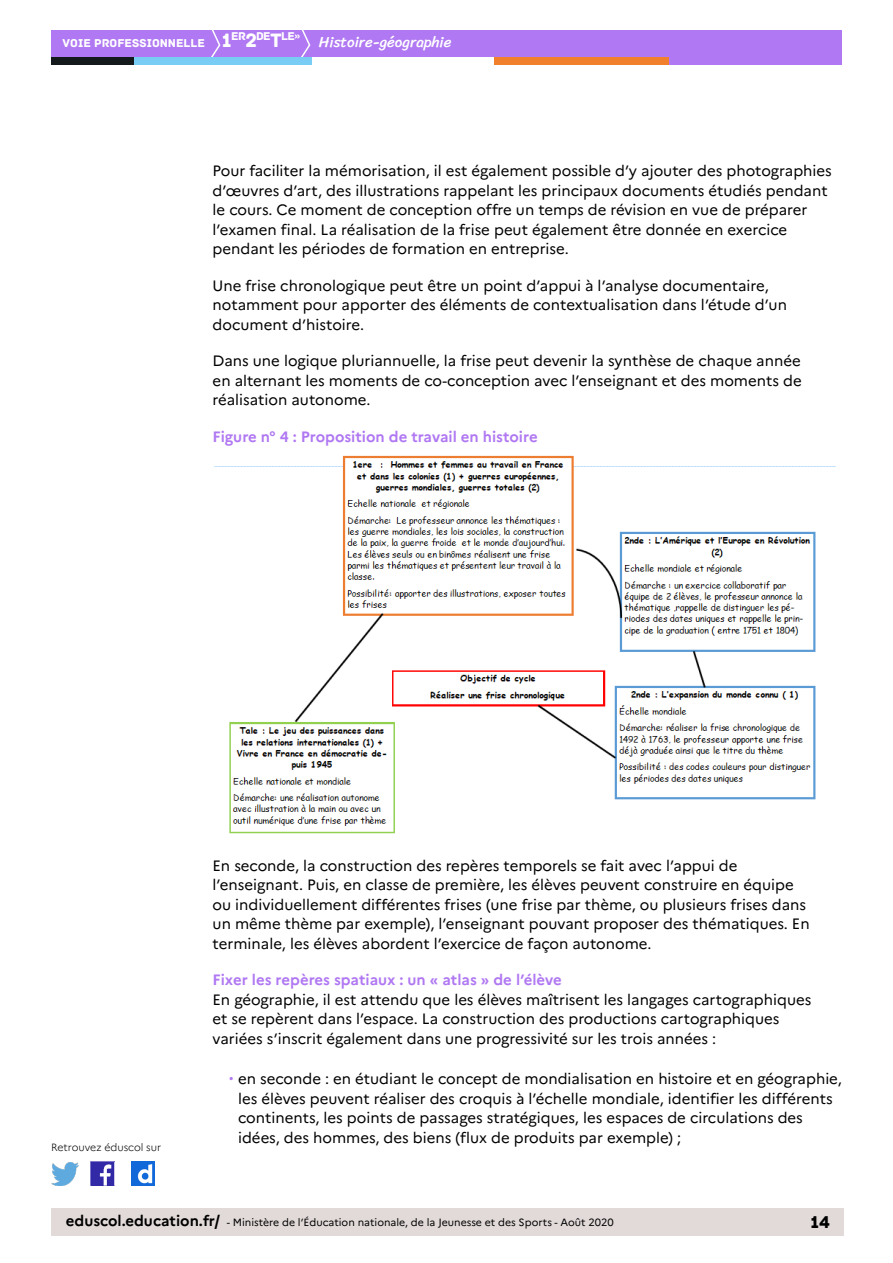
<style>
.page{position:relative;width:893px;height:1263px;background:#fff}
.page>*{position:absolute;margin:0;border:0;box-sizing:border-box;transform-origin:0 0}
.t1{font:18px "Archive";color:#000}
.t2{font:15px/19.5px "Marianne";color:#000}
.t3{font:700 15px "Marianne";color:#b078f2}
.t4{font:15px "Sriracha";color:#fff}
.t5{font:12px "Archive";color:#fff}
.t6{font:11.85px "Archive";color:#fff}
.t7{font:10.5px "Marianne";color:#000}
.t8{font:300 10.5px "Marianne";color:#000}
.s1{font-size:20.4px}
.s2{font-family:"Roboto";color:#b078f2}
.s3{font-weight:700;font-size:15px}
</style>
<div class="page">
<div style="left:51px;top:1209px;width:792px;height:27px;background:#e1dad8"></div>
<img style="left:91px;top:1162px;width:23px;height:23px">
<img style="left:51px;top:1163px;width:28px;height:22px">
<img style="left:132px;top:1162px;width:22px;height:23px">
<div style="left:51px;top:30px;width:791px;height:27px;background:#b078f2"></div>
<svg style="left:211px;top:30px;width:10px;height:27px"></svg>
<svg style="left:301px;top:30px;width:10px;height:27px"></svg>
<div style="left:133px;top:57px;width:179px;height:8px;background:#79cdf4"></div>
<div style="left:51px;top:57px;width:82px;height:8px;background:#141a1c"></div>
<div style="left:667px;top:57px;width:175px;height:8px;background:#b078f2"></div>
<div style="left:494px;top:57px;width:175px;height:8px;background:#f0802b"></div>
<img style="left:215px;top:455px;width:621px;height:379px">
<p class="t6" style="left:231px;top:29px;width:71px">ER<span class="s1">2</span>DE<span class="s1">T</span>LE»</p>
<p class="t5" style="left:63px;top:36px;width:171px">VOIE PROFESSIONNELLE <span class="s1">1</span></p>
<p class="t4" style="left:319px;top:33px;width:134px">Histoire-géographie</p>
<p class="t2" style="left:213px;top:161px;width:621px">Pour faciliter la mémorisation, il est également possible d’y ajouter des photographies d’œuvres d’art, des illustrations rappelant les principaux documents étudiés pendant le cours. Ce moment de conception offre un temps de révision en vue de préparer l’examen final. La réalisation de la frise peut également être donnée en exercice pendant les périodes de formation en entreprise.</p>
<p class="t2" style="left:213px;top:275px;width:576px">Une frise chronologique peut être un point d’appui à l’analyse documentaire, notamment pour apporter des éléments de contextualisation dans l’étude d’un document d’histoire.</p>
<p class="t2" style="left:213px;top:351px;width:591px;text-align:justify">Dans une logique pluriannuelle, la frise peut devenir la synthèse de chaque année en alternant les moments de co-conception avec l’enseignant et des moments de réalisation autonome.</p>
<p class="t3" style="left:213px;top:427px;width:327px">Figure n° 4 : Proposition de travail en histoire</p>
<p class="t8" style="left:51px;top:1141px;width:112px">Retrouvez éduscol sur</p>
<p class="t2" style="left:213px;top:855px;width:598px">En seconde, la construction des repères temporels se fait avec l’appui de l’enseignant. Puis, en classe de première, les élèves peuvent construire en équipe ou individuellement différentes frises (une frise par thème, ou plusieurs frises dans un même thème par exemple), l’enseignant pouvant proposer des thématiques. En terminale, les élèves abordent l’exercice de façon autonome.</p>
<p class="t3" style="left:213px;top:971px;width:351px">Fixer les repères spatiaux : un « atlas » de l’élève</p>
<p class="t2" style="left:213px;top:989px;width:600px">En géographie, il est attendu que les élèves maîtrisent les langages cartographiques et se repèrent dans l’espace. La construction des productions cartographiques variées s’inscrit également dans une progressivité sur les trois années :</p>
<p class="t2" style="left:238px;top:1069px;width:605px;text-indent:-9px"><span class="s2">•</span> en seconde : en étudiant le concept de mondialisation en histoire et en géographie, les élèves peuvent réaliser des croquis à l’échelle mondiale, identifier les différents continents, les points de passages stratégiques, les espaces de circulations des idées, des hommes, des biens (flux de produits par exemple) ;</p>
<p class="t7" style="left:66px;top:1216px;width:549px"><span class="s3">eduscol.education.fr/</span> - Ministère de l’Éducation nationale, de la Jeunesse et des Sports - Août 2020</p>
<p class="t1" style="left:810px;top:1211px;width:21px">14</p>
</div>
